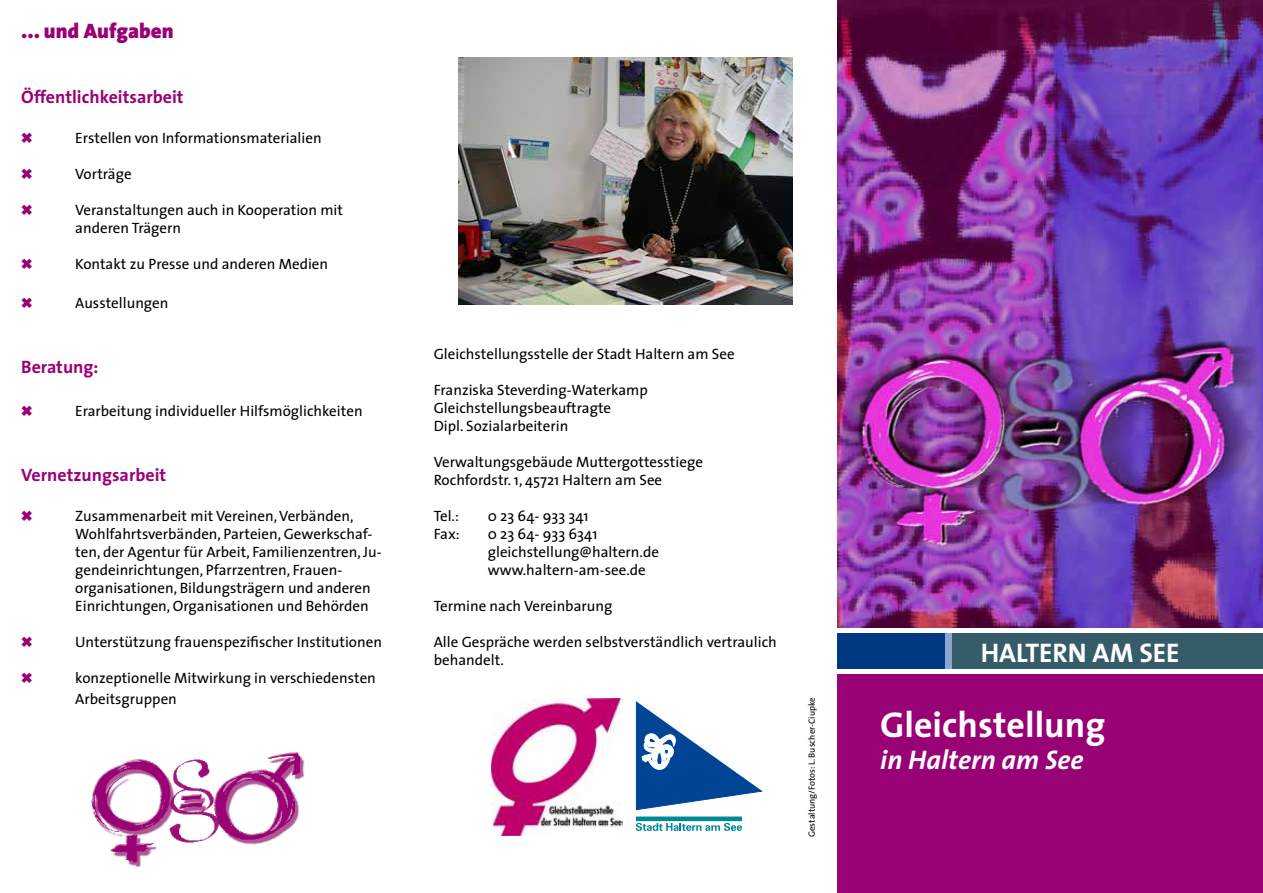
<style>
.page{position:relative;width:1263px;height:893px;background:#fff}
.page>*{position:absolute;margin:0;border:0;box-sizing:border-box;transform-origin:0 0}
.t1{font:700 36px "The Sans";color:#fff}
.t2{font:italic 700 27px "The Sans";color:#fff}
.t3{font:700 27px "The Sans";color:#fff}
.t4{font:900 21px "The Sans";color:#990275}
.t5{font:700 18px "The Sans";color:#990275}
.t6{font:15px/18px "The Sans";color:#000}
.t7{font:9px "The Sans";color:#000}
</style>
<div class="page">
<img style="left:91px;top:752px;width:214px;height:116px">
<img style="left:838px;top:0;width:425px;height:634px">
<div style="left:837px;top:633px;width:107px;height:38px;background:#003882"></div>
<div style="left:945px;top:633px;width:8px;height:38px;background:#8ca6d2"></div>
<div style="left:952px;top:633px;width:311px;height:38px;background:#365c69"></div>
<div style="left:838px;top:675px;width:425px;height:218px;background:#990275"></div>
<hr style="left:838px;top:670px;width:425px;height:4px;background:#fff">
<img style="left:491px;top:699px;width:132px;height:136px">
<svg style="left:636px;top:823px;width:106px;height:8px"></svg>
<div style="left:636px;top:816px;width:106px;height:5px;background:#008a94"></div>
<svg style="left:635px;top:701px;width:128px;height:110px"></svg>
<div style="left:838px;top:628px;width:425px;height:5px;background:#fff"></div>
<img style="left:458px;top:57px;width:334px;height:247px">
<h3 class="t4" style="left:21px;top:14px;width:154px">... und Aufgaben</h3>
<p class="t5" style="left:21px;top:82px;width:164px">Öffentlichkeitsarbeit</p>
<p class="t6" style="left:75px;top:128px;width:248px">Erstellen von Informationsmaterialien</p>
<p class="t6" style="left:75px;top:164px;width:58px">Vorträge</p>
<p class="t6" style="left:75px;top:200px;width:269px">Veranstaltungen auch in Kooperation mit anderen Trägern</p>
<p class="t6" style="left:75px;top:254px;width:254px">Kontakt zu Presse und anderen Medien</p>
<p class="t6" style="left:75px;top:294px;width:95px">Ausstellungen</p>
<p class="t5" style="left:21px;top:352px;width:79px">Beratung:</p>
<p class="t6" style="left:75px;top:402px;width:289px">Erarbeitung individueller Hilfsmöglichkeiten</p>
<p class="t5" style="left:21px;top:460px;width:146px">Vernetzungsarbeit</p>
<p class="t6" style="left:75px;top:506px;width:308px">Zusammenarbeit mit Vereinen, Verbänden, Wohlfahrtsverbänden, Parteien, Gewerkschaf&shy;ten, der Agentur für Arbeit, Familienzentren, Ju&shy;gendeinrichtungen, Pfarrzentren, Frauen&shy;organisationen, Bildungsträgern und anderen Einrichtungen, Organisationen und Behörden</p>
<p class="t6" style="left:75px;top:632px;width:308px">Unterstützung frauenspezifischer Institutionen</p>
<p class="t6" style="left:75px;top:667px;width:302px;line-height:21.6px">konzeptionelle Mitwirkung in verschiedensten<br>Arbeitsgruppen</p>
<p class="t6" style="left:434px;top:344px;width:302px">Gleichstellungsstelle der Stadt Haltern am See</p>
<p class="t6" style="left:434px;top:380px;width:215px">Franziska Steverding-Waterkamp<br>Gleichstellungsbeauftragte<br>Dipl. Sozialarbeiterin</p>
<p class="t6" style="left:434px;top:452px;width:271px">Verwaltungsgebäude Muttergottesstiege<br>Rochfordstr. 1, 45721 Haltern am See</p>
<p class="t6" style="left:434px;top:506px;width:27px">Tel.:</p>
<p class="t6" style="left:488px;top:506px;width:102px">0 23 64- 933 341</p>
<p class="t6" style="left:434px;top:524px;width:27px">Fax:</p>
<p class="t6" style="left:488px;top:524px;width:173px">0 23 64- 933 6341 gleichstellung@haltern.de www.haltern-am-see.de</p>
<p class="t6" style="left:434px;top:596px;width:180px">Termine nach Vereinbarung</p>
<p class="t6" style="left:434px;top:632px;width:345px">Alle Gespräche werden selbstverständlich vertraulich behandelt.</p>
<p class="t7" style="left:804px;top:837px;width:142px;rotate:-90deg">Gestaltung/Fotos: L. Buscher-Ciupke</p>
<h2 class="t3" style="left:981px;top:630px;width:200px">HALTERN AM SEE</h2>
<h1 class="t1" style="left:880px;top:695px;width:227px">Gleichstellung</h1>
<h2 class="t2" style="left:880px;top:738px;width:205px">in Haltern am See</h2>
</div>
